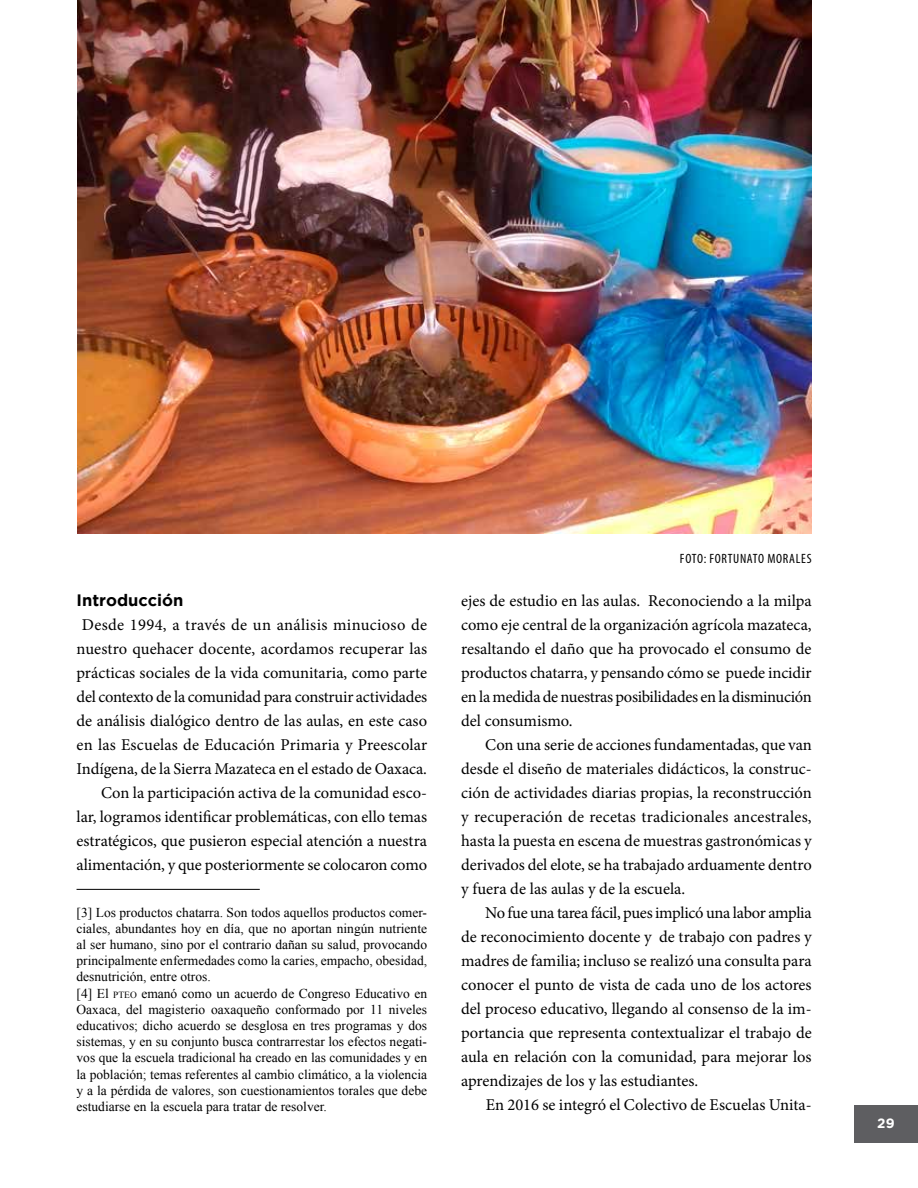
<style>
.page{position:relative;width:918px;height:1188px;background:#fff}
.page>*{position:absolute;margin:0;border:0;box-sizing:border-box;transform-origin:0 0}
.t1{font:16.5px/24px "Minion Pro";color:#000;text-align:justify}
.t2{font:700 16.5px "Gotham";color:#000}
.t3{font:13.5px/16.2px "Times New Roman";color:#000}
.t4{font:condensed 13.5px "Myriad Pro";letter-spacing:.05em;color:#000}
.t5{font:700 13.5px "Gotham Rounded";color:#fff}
.s1{font-size:9.45px}
</style>
<div class="page">
<div style="left:854px;top:1105px;width:64px;height:38px;background:#5e5e61"></div>
<hr style="left:77px;top:889px;width:183px;height:1px;background:#000">
<img style="left:78px;top:0;width:734px;height:534px">
<p class="t2" style="left:77px;top:591px;width:109px">Introducción</p>
<p class="t1" style="left:77px;top:613px;width:352px;text-align:right">Desde 1994, a través de un análisis minucioso de nuestro quehacer docente, acordamos recuperar las prácticas sociales de la vida comunitaria, como parte del contexto de la comunidad para construir actividades de análisis dialógico dentro de las aulas, en este caso en las Escuelas de Educación Primaria y Preescolar Indígena, de la Sierra Mazateca en el estado de Oaxaca.<br>Con la participación activa de la comunidad esco-<br>lar, logramos identificar problemáticas, con ello temas estratégicos, que pusieron especial atención a nuestra alimentación, y que posteriormente se colocaron como</p>
<p class="t3" style="left:77px;top:904px;width:352px">[3] Los productos chatarra. Son todos aquellos productos comer&shy;ciales, abundantes hoy en día, que no aportan ningún nutriente al ser humano, sino por el contrario dañan su salud, provocando principalmente enfermedades como la caries, empacho, obesidad, desnutrición, entre otros.<br>[4] El <span class="s1">pteo</span> emanó como un acuerdo de Congreso Educativo en Oaxaca, del magisterio oaxaqueño conformado por 11 niveles educativos; dicho acuerdo se desglosa en tres programas y dos sistemas, y en su conjunto busca contrarrestar los efectos negati&shy;vos que la escuela tradicional ha creado en las comunidades y en la población; temas referentes al cambio climático, a la violencia y a la pérdida de valores, son cuestionamientos torales que debe estudiarse en la escuela para tratar de resolver.</p>
<p class="t4" style="left:680px;top:551px;width:133px">FOTO: FORTUNATO MORALES</p>
<p class="t1" style="left:461px;top:589px;width:352px">ejes de estudio en las aulas. Reconociendo a la milpa como eje central de la organización agrícola mazateca, resaltando el daño que ha provocado el consumo de productos chatarra, y pensando cómo se puede incidir en la medida de nuestras posibilidades en la disminución del consumismo.</p>
<p class="t1" style="left:461px;top:733px;width:352px;text-indent:24px">Con una serie de acciones fundamentadas, que van desde el diseño de materiales didácticos, la construc&shy;ción de actividades diarias propias, la reconstrucción y recuperación de recetas tradicionales ancestrales, hasta la puesta en escena de muestras gastronómicas y derivados del elote, se ha trabajado arduamente dentro y fuera de las aulas y de la escuela.</p>
<p class="t1" style="left:461px;top:901px;width:352px;text-indent:24px">No fue una tarea fácil, pues implicó una labor amplia de reconocimiento docente y de trabajo con padres y madres de familia; incluso se realizó una consulta para conocer el punto de vista de cada uno de los actores del proceso educativo, llegando al consenso de la im&shy;portancia que representa contextualizar el trabajo de aula en relación con la comunidad, para mejorar los aprendizajes de los y las estudiantes.</p>
<p class="t1" style="left:486px;top:1093px;width:328px">En 2016 se integró el Colectivo de Escuelas Unita-</p>
<p class="t5" style="left:877px;top:1114px;width:19px">29</p>
</div>
